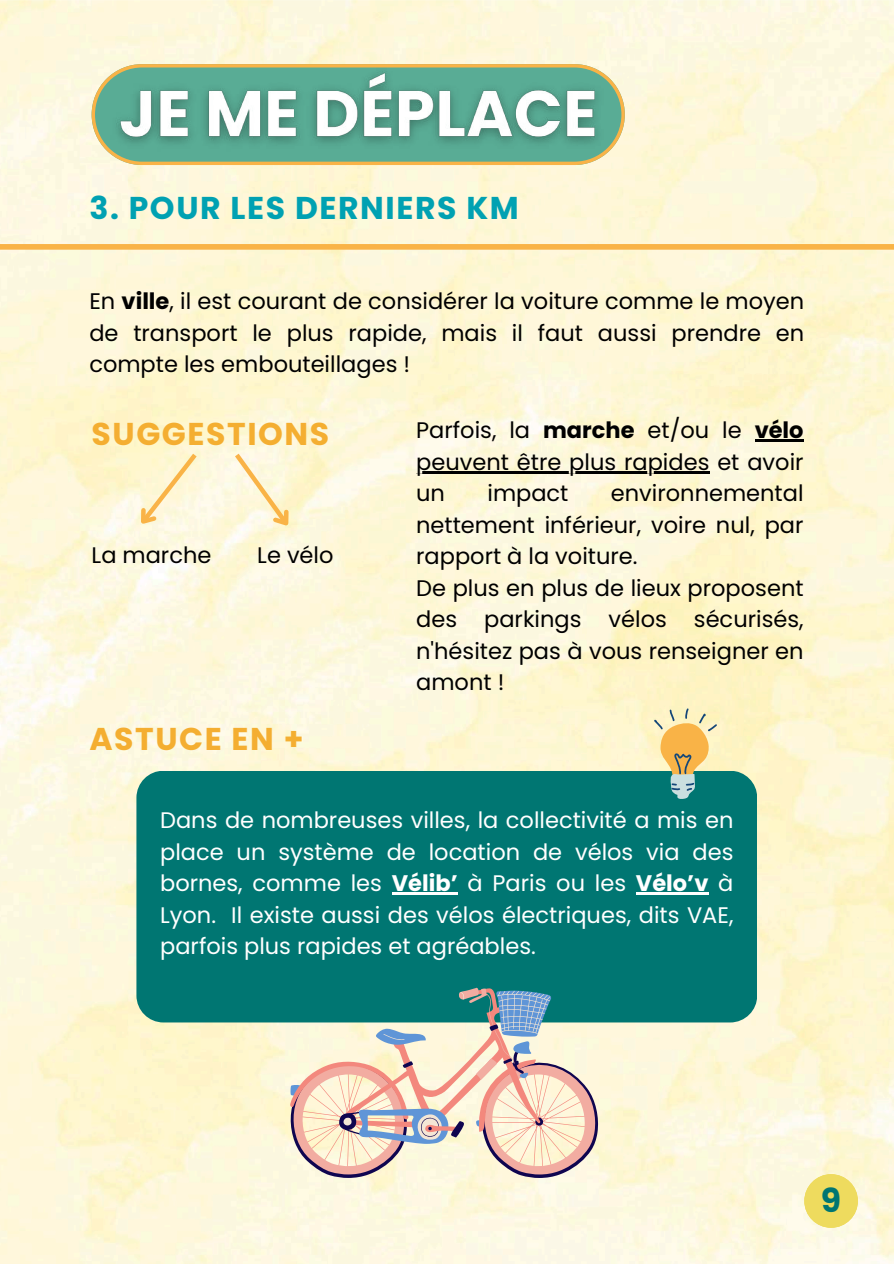
<style>
.page{position:relative;width:894px;height:1264px;background:#fff}
.page>*{position:absolute;margin:0;border:0;box-sizing:border-box;transform-origin:0 0}
.t1{font:700 33px "Poppins";color:#007672}
.t2{font:700 31.5px "Poppins";letter-spacing:.05em;color:#f4ae31}
.t3{font:700 31.5px "Poppins";letter-spacing:.05em;color:#00a1b2}
.t4{font:22.5px/31.5px "Poppins";color:#000;text-align:justify}
.t5{font:22.5px/31.5px "Poppins";color:#fff;text-align:justify}
.s1{font-weight:700}
</style>
<div class="page">
<img style="left:0;top:0;width:893px;height:1263px">
<svg style="left:92px;top:64px;width:532px;height:101px"></svg>
<img style="left:105px;top:59px;width:506px;height:101px">
<div style="left:0;top:244px;width:893px;height:6px;background:#f9b347"></div>
<div style="left:136px;top:770px;width:621px;height:252px;background:#007672;border-radius:27px"></div>
<svg style="left:654px;top:708px;width:63px;height:91px"></svg>
<svg style="left:289px;top:987px;width:310px;height:190px"></svg>
<hr style="left:392px;top:892px;width:65px;height:2px;background:#fff">
<hr style="left:635px;top:892px;width:73px;height:2px;background:#fff">
<svg style="left:128px;top:449px;width:73px;height:86px"></svg>
<svg style="left:230px;top:449px;width:71px;height:88px"></svg>
<div style="left:804px;top:1174px;width:53px;height:53px;background:#eedb5e;border-radius:50%"></div>
<hr style="left:754px;top:439px;width:49px;height:2px;background:#000">
<hr style="left:416px;top:471px;width:293px;height:2px;background:#000">
<h2 class="t3" style="left:89px;top:185px;width:431px">3. POUR LES DERNIERS KM</h2>
<p class="t4" style="left:89px;top:286px;width:716px">En <span class="s1">ville</span>, il est courant de considérer la voiture comme le moyen de transport le plus rapide, mais il faut aussi prendre en compte les embouteillages !</p>
<h2 class="t2" style="left:92px;top:412px;width:239px">SUGGESTIONS</h2>
<p class="t4" style="left:92px;top:539px;width:121px">La marche</p>
<p class="t4" style="left:257px;top:539px;width:78px">Le vélo</p>
<h2 class="t2" style="left:89px;top:716px;width:216px">ASTUCE EN +</h2>
<p class="t4" style="left:416px;top:414px;width:389px">Parfois, la <span class="s1">marche</span> et/ou le <span class="s1">vélo </span>peuvent être plus rapides et avoir un</p>
<p class="t4" style="left:416px;top:477px;width:389px;text-align:left;text-indent:195px">environnemental nettement inférieur, voire nul, par rapport à la voiture.<br>De plus en plus de lieux proposent des parkings vélos sécurisés, n'hésitez pas à vous renseigner en amont !</p>
<p class="t4" style="left:487px;top:477px;width:82px">impact</p>
<p class="t5" style="left:160px;top:804px;width:574px">Dans de nombreuses villes, la collectivité a mis en place un système de location de vélos via des bornes, comme les <span class="s1">Vélib’</span> à Paris ou les <span class="s1">Vélo’v</span> à Lyon. Il existe aussi des vélos électriques, dits VAE, parfois plus rapides et agréables.</p>
<h1 class="t1" style="left:820px;top:1176px;width:22px">9</h1>
</div>
